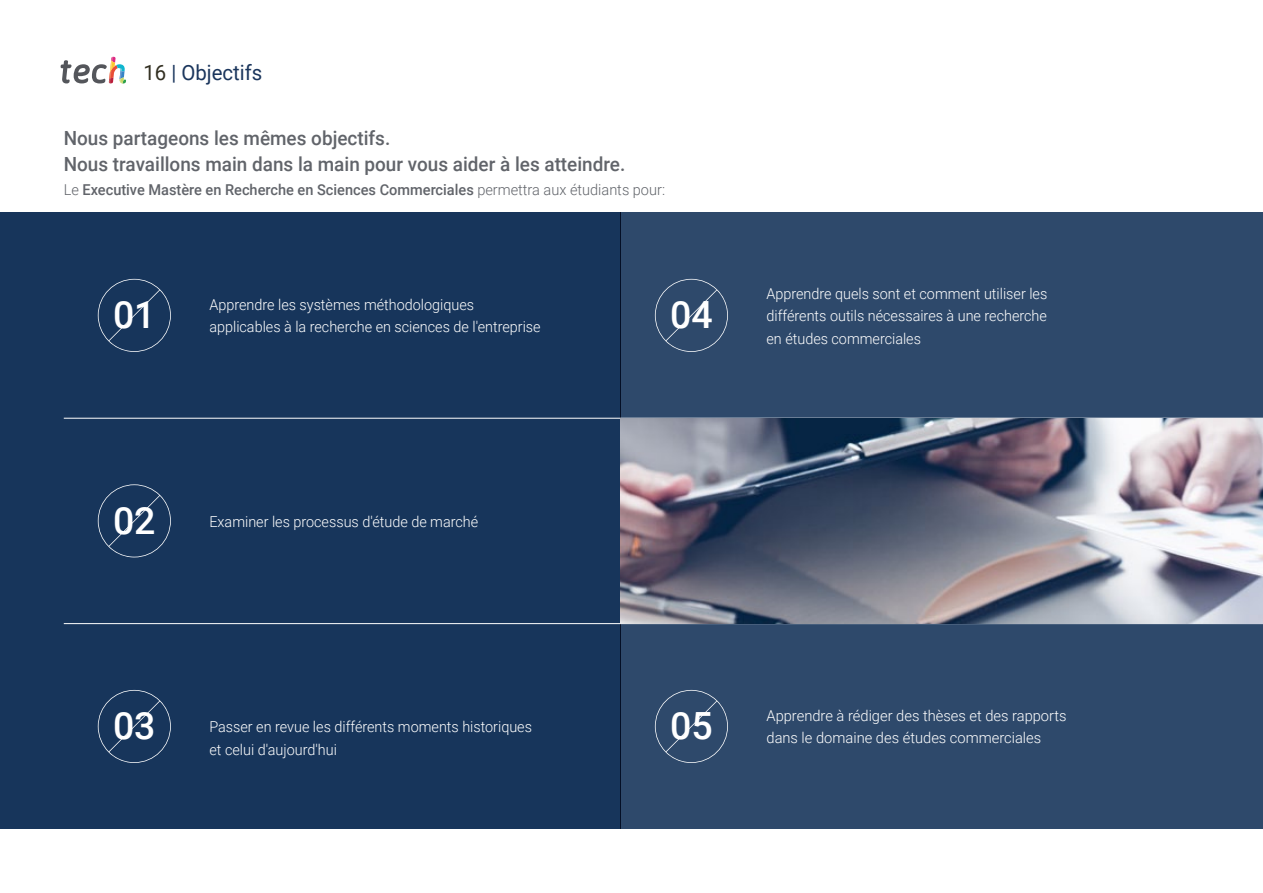
<style>
.page{position:relative;width:1263px;height:893px;background:#fff}
.page>*{position:absolute;margin:0;border:0;box-sizing:border-box;transform-origin:0 0}
.t1{font:500 37.5px "Roboto";color:#fff}
.t2{font:21px "Roboto";color:#1a355c}
.t3{font:500 19.5px/25.5px "Roboto";color:#61646a}
.t4{font:300 15px/22.5px "Roboto";color:#fff;scale:.96 1}
.t5{font:500 15px "Roboto";color:#61646a}
.t6{font:300 15px/22.5px "Roboto";color:#fff}
.s1{color:#312e20}
.s2{font-weight:300}
</style>
<div class="page">
<svg style="left:61px;top:57px;width:65px;height:27px"></svg>
<div style="left:0;top:213px;width:621px;height:616px;background:#17355b"></div>
<div style="left:621px;top:213px;width:642px;height:616px;background:#2e496b"></div>
<svg style="left:98px;top:279px;width:73px;height:73px"></svg>
<svg style="left:98px;top:690px;width:73px;height:73px"></svg>
<svg style="left:98px;top:484px;width:73px;height:73px"></svg>
<svg style="left:655px;top:279px;width:73px;height:73px"></svg>
<svg style="left:655px;top:690px;width:73px;height:73px"></svg>
<hr style="left:64px;top:418px;width:1199px;height:1px;background:#fff">
<hr style="left:64px;top:623px;width:1199px;height:1px;background:#fff">
<img style="left:621px;top:418px;width:642px;height:205px">
<h2 class="t2" style="left:144px;top:57px;width:120px"><span class="s1">16</span> | Objectifs</h2>
<h3 class="t3" style="left:64px;top:125px;width:563px">Nous partageons les mêmes objectifs.<br>Nous travaillons main dans la main pour vous aider à les atteindre.</h3>
<p class="t5" style="left:64px;top:179px;width:603px"><span class="s2">Le</span> Executive Mastère en Recherche en Sciences Commerciales <span class="s2">permettra aux étudiants pour:</span></p>
<h1 class="t1" style="left:113px;top:288px;width:44px">01</h1>
<p class="t4" style="left:209px;top:293px;width:277px">Apprendre les systèmes méthodologiques</p>
<p class="t4" style="left:209px;top:315px;width:346px">applicables à la recherche en sciences de l'entreprise</p>
<h1 class="t1" style="left:670px;top:288px;width:44px">04</h1>
<p class="t4" style="left:766px;top:281px;width:294px;text-align:justify">Apprendre quels sont et comment utiliser les différents outils nécessaires à une recherche en études commerciales</p>
<h1 class="t1" style="left:113px;top:494px;width:44px">02</h1>
<p class="t4" style="left:209px;top:509px;width:281px">Examiner les processus d'étude de marché</p>
<h1 class="t1" style="left:113px;top:699px;width:44px">03</h1>
<p class="t4" style="left:209px;top:715px;width:338px">Passer en revue les différents moments historiques et celui d'aujourd'hui</p>
<h1 class="t1" style="left:670px;top:699px;width:44px">05</h1>
<p class="t6" style="left:766px;top:704px;width:302px">Apprendre à rédiger des thèses et des rapports dans le domaine des études commerciales</p>
</div>
